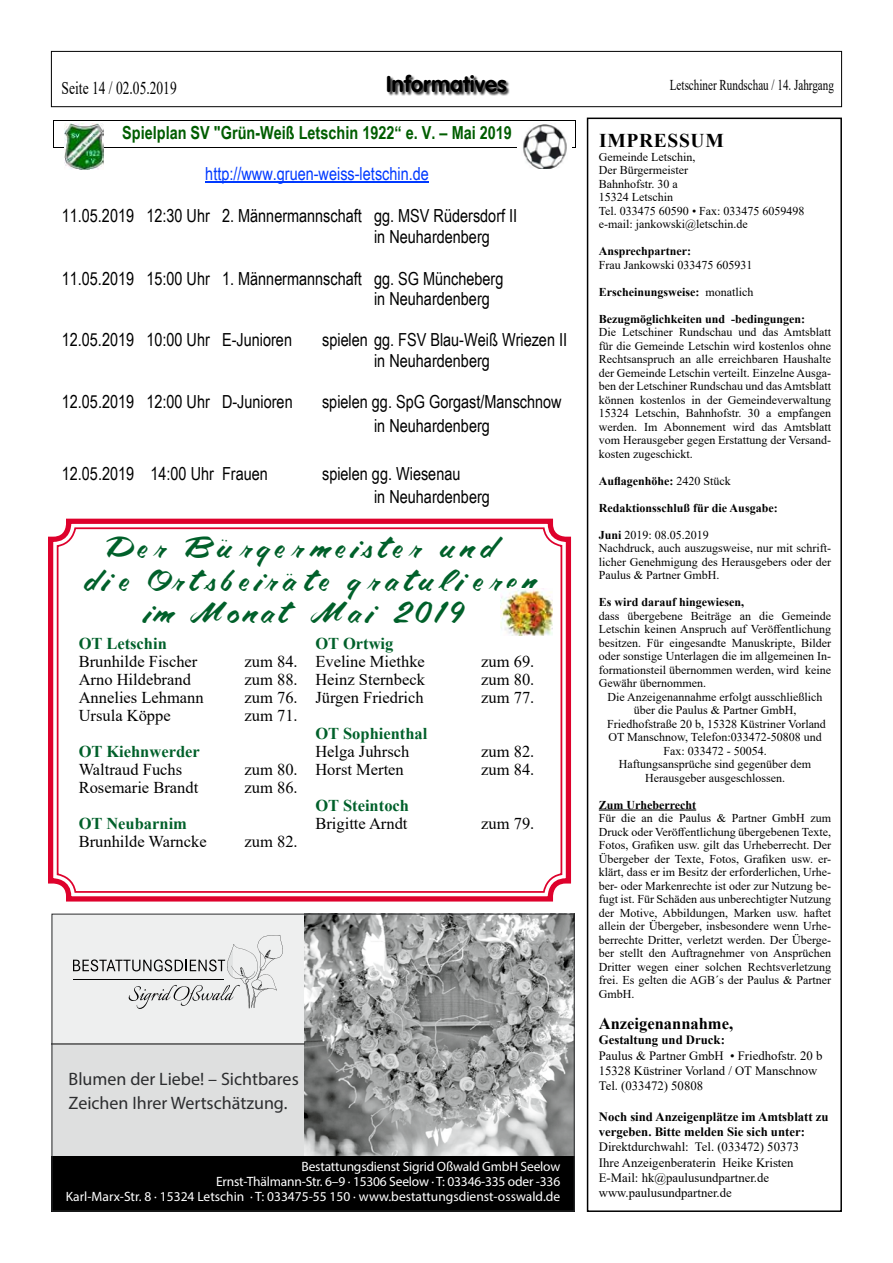
<style>
.page{position:relative;width:893px;height:1263px;background:#fff}
.page>*{position:absolute;margin:0;border:0;box-sizing:border-box;transform-origin:0 0}
.t1{font:27px/32.4px "Amalie Script SSK";letter-spacing:.16em;color:#00602a;text-align:center}
.t2{font:700 22.5px "VAG Rounded Std";color:#000}
.t3{font:700 19.5px "Times New Roman";letter-spacing:.035em;color:#000}
.t4{font:18px/20.5px "Arial Narrow";color:#000}
.t5{font:18px/24px "Myriad Pro";color:#2c2d2f}
.t6{font:700 18px "Arial Narrow";color:#005d00}
.t7{font:18px "Arial Narrow";color:#0039ff}
.t8{font:18px "Times New Roman";color:#000;scale:.75 1}
.t9{font:16.5px "Times New Roman";color:#000}
.t10{font:700 16.5px "Times New Roman";color:#00602a}
.t11{font:700 16.5px "Times New Roman";color:#000}
.t12{font:15px "Times New Roman";color:#000;scale:.74 1}
.t13{font:13.5px/15px "Myriad Pro";letter-spacing:-.015em;color:#fff;text-align:right}
.t14{font:12.75px/15.3px "Times New Roman";color:#000}
.t15{font:700 12.75px/15.3px "Times New Roman";color:#000}
.t16{font:12px/13.5px "Times New Roman";color:#000;text-align:justify}
.t17{font:700 12px "Times New Roman";color:#000}
.s1{font-weight:400}
.s2{font-weight:700}
</style>
<div class="page">
<div style="left:587px;top:118px;width:255px;height:1094px;border:2px solid #000"></div>
<hr style="left:599px;top:809px;width:97px;height:1px;background:#000">
<div style="left:51px;top:51px;width:791px;height:56px;border:1px solid #000"></div>
<div style="left:388px;top:76px;width:122px;height:20px;background:#000;opacity:.75"></div>
<svg style="left:48px;top:518px;width:524px;height:384px"></svg>
<div style="left:57px;top:527px;width:505px;height:366px;border:2px solid #de012c;border-radius:18px"></div>
<img style="left:501px;top:588px;width:51px;height:48px">
<div style="left:52px;top:967px;width:295px;height:197px;background:#dedfdf"></div>
<div style="left:52px;top:914px;width:289px;height:129px;background:#eeefef"></div>
<img style="left:305px;top:916px;width:268px;height:240px">
<hr style="left:52px;top:1043px;width:253px;height:1px;background:#000">
<div style="left:52px;top:1156px;width:523px;height:55px;background:#000"></div>
<svg style="left:73px;top:935px;width:210px;height:74px"></svg>
<hr style="left:73px;top:979px;width:150px;height:1px;background:#000">
<div style="left:52px;top:914px;width:523px;height:297px;border:1px solid #2c2d2f"></div>
<hr style="left:53px;top:120px;width:522px;height:1px;background:#000">
<hr style="left:53px;top:147px;width:522px;height:1px;background:#000">
<svg style="left:53px;top:121px;width:1px;height:26px"></svg>
<svg style="left:575px;top:120px;width:1px;height:28px"></svg>
<hr style="left:205px;top:182px;width:224px;height:1px;background:#0039ff">
<img style="left:517px;top:124px;width:55px;height:45px">
<img style="left:65px;top:124px;width:38px;height:45px">
<h3 class="t8" style="left:62px;top:75px;width:155px">Seite 14 / 02.05.2019</h3>
<h2 class="t2" style="left:386px;top:71px;width:122px">Informatives</h2>
<p class="t12" style="left:670px;top:74px;width:223px">Letschiner Rundschau / 14. Jahrgang</p>
<h3 class="t6" style="left:122px;top:119px;width:391px">Spielplan SV "Grün-Weiß Letschin 1922“ e. V. – Mai 2019</h3>
<h3 class="t7" style="left:205px;top:160px;width:225px">http://www.gruen-weiss-letschin.de</h3>
<h3 class="t4" style="left:374px;top:205px;width:145px;text-indent:-312px">11.05.2019 12:30 Uhr 2. Männermannschaft gg. MSV Rüdersdorf II in Neuhardenberg</h3>
<h3 class="t4" style="left:374px;top:267px;width:131px;text-indent:-312px">11.05.2019 15:00 Uhr 1. Männermannschaft gg. SG Müncheberg in Neuhardenberg</h3>
<h3 class="t4" style="left:62px;top:329px;width:232px">12.05.2019 10:00 Uhr E-Junioren</h3>
<h3 class="t4" style="left:374px;top:329px;width:195px;text-indent:-52px">spielen gg. FSV Blau-Weiß Wriezen II in Neuhardenberg</h3>
<h3 class="t4" style="left:62px;top:391px;width:232px">12.05.2019 12:00 Uhr D-Junioren</h3>
<h3 class="t4" style="left:374px;top:389px;width:189px;line-height:23.7px;text-indent:-52px">spielen gg. SpG Gorgast/Manschnow in Neuhardenberg</h3>
<h3 class="t4" style="left:62px;top:462px;width:208px">12.05.2019 14:00 Uhr Frauen</h3>
<h3 class="t4" style="left:374px;top:461px;width:117px;line-height:23.7px;text-indent:-52px">spielen gg. Wiesenau<br>in Neuhardenberg</h3>
<h1 class="t1" style="left:83px;top:532px;width:455px">Der Bürgermeister und<br>die Ortsbeiräte gratulieren im Monat Mai 2019</h1>
<h3 class="t10" style="left:79px;top:632px;width:90px">OT Letschin</h3>
<h3 class="t9" style="left:79px;top:650px;width:120px">Brunhilde Fischer</h3>
<h3 class="t9" style="left:245px;top:650px;width:55px">zum 84.</h3>
<h3 class="t9" style="left:79px;top:668px;width:114px">Arno Hildebrand</h3>
<h3 class="t9" style="left:245px;top:668px;width:55px">zum 88.</h3>
<h3 class="t9" style="left:79px;top:686px;width:127px">Annelies Lehmann</h3>
<h3 class="t9" style="left:245px;top:686px;width:55px">zum 76.</h3>
<h3 class="t9" style="left:79px;top:704px;width:94px">Ursula Köppe</h3>
<h3 class="t9" style="left:245px;top:704px;width:55px">zum 71.</h3>
<h3 class="t10" style="left:79px;top:740px;width:123px">OT Kiehnwerder</h3>
<h3 class="t9" style="left:79px;top:758px;width:105px">Waltraud Fuchs</h3>
<h3 class="t9" style="left:245px;top:758px;width:55px">zum 80.</h3>
<h3 class="t9" style="left:79px;top:776px;width:121px">Rosemarie Brandt</h3>
<h3 class="t9" style="left:245px;top:776px;width:55px">zum 86.</h3>
<h3 class="t10" style="left:79px;top:812px;width:110px">OT Neubarnim</h3>
<h3 class="t9" style="left:79px;top:830px;width:130px">Brunhilde Warncke</h3>
<h3 class="t9" style="left:245px;top:830px;width:55px">zum 82.</h3>
<h3 class="t10" style="left:315px;top:632px;width:80px">OT Ortwig</h3>
<h3 class="t9" style="left:315px;top:650px;width:111px">Eveline Miethke</h3>
<h3 class="t9" style="left:481px;top:650px;width:55px">zum 69.</h3>
<h3 class="t9" style="left:315px;top:668px;width:111px">Heinz Sternbeck</h3>
<h3 class="t9" style="left:481px;top:668px;width:55px">zum 80.</h3>
<h3 class="t9" style="left:315px;top:686px;width:110px">Jürgen Friedrich</h3>
<h3 class="t9" style="left:481px;top:686px;width:55px">zum 77.</h3>
<h3 class="t10" style="left:315px;top:722px;width:114px">OT Sophienthal</h3>
<h3 class="t9" style="left:315px;top:740px;width:95px">Helga Juhrsch</h3>
<h3 class="t9" style="left:481px;top:740px;width:55px">zum 82.</h3>
<h3 class="t9" style="left:315px;top:758px;width:90px">Horst Merten</h3>
<h3 class="t9" style="left:481px;top:758px;width:55px">zum 84.</h3>
<h3 class="t10" style="left:315px;top:794px;width:95px">OT Steintoch</h3>
<h3 class="t9" style="left:315px;top:812px;width:94px">Brigitte Arndt</h3>
<h3 class="t9" style="left:481px;top:812px;width:55px">zum 79.</h3>
<h3 class="t5" style="left:69px;top:1066px;width:232px">Blumen der Liebe! – Sichtbares<br>Zeichen Ihrer Wertschätzung.</h3>
<p class="t13" style="left:66px;top:1159px;width:496px">Bestattungsdienst Sigrid Oßwald GmbH Seelow<br>Ernst-Thälmann-Str. 6–9 · 15306 Seelow · T: 03346-335 oder -336<br>Karl-Marx-Str. 8 · 15324 Letschin · T: 033475-55 150 · www.bestattungsdienst-osswald.de</p>
<h3 class="t3" style="left:599px;top:127px;width:126px">IMPRESSUM</h3>
<p class="t16" style="left:599px;top:149px;width:207px;text-align:left">Gemeinde Letschin,<br>Der Bürgermeister<br>Bahnhofstr. 30 a<br>15324 Letschin<br>Tel. 033475 60590 • Fax: 033475 6059498 e-mail: jankowski@letschin.de</p>
<p class="t17" style="left:599px;top:242px;width:94px">Ansprechpartner:</p>
<p class="t16" style="left:599px;top:257px;width:155px">Frau Jankowski 033475 605931</p>
<p class="t17" style="left:599px;top:283px;width:156px">Erscheinungsweise: <span class="s1">monatlich</span></p>
<p class="t17" style="left:599px;top:310px;width:208px">Bezugmöglichkeiten und -bedingungen:</p>
<p class="t16" style="left:599px;top:325px;width:234px">Die Letschiner Rundschau und das Amtsblatt für die Gemeinde Letschin wird kostenlos ohne Rechtsanspruch an alle erreichbaren Haushalte der Gemeinde Letschin verteilt. Einzelne Ausga&shy;ben der Letschiner Rundschau und das Amtsblatt können kostenlos in der Gemeindeverwaltung 15324 Letschin, Bahnhofstr. 30 a empfangen werden. Im Abonnement wird das Amtsblatt vom Herausgeber gegen Erstattung der Versand&shy;kosten zugeschickt.</p>
<p class="t17" style="left:599px;top:472px;width:134px">Auflagenhöhe: <span class="s1">2420 Stück</span></p>
<p class="t17" style="left:599px;top:499px;width:180px">Redaktionsschluß für die Ausgabe:</p>
<p class="t16" style="left:599px;top:527px;width:234px;text-align:left"><span class="s2">Juni</span> 2019: 08.05.2019<br>Nachdruck, auch auszugsweise, nur mit schrift&shy;licher Genehmigung des Herausgebers oder der Paulus &amp; Partner GmbH.</p>
<p class="t17" style="left:599px;top:593px;width:147px">Es wird darauf hingewiesen,</p>
<p class="t16" style="left:599px;top:608px;width:234px">dass übergebene Beiträge an die Gemeinde Letschin keinen Anspruch auf Veröffentlichung besitzen. Für eingesandte Manuskripte, Bilder oder sonstige Unterlagen die im allgemeinen In&shy;formationsteil übernommen werden, wird keine Gewähr übernommen.</p>
<p class="t16" style="left:607px;top:689px;width:220px;text-align:center">Die Anzeigenannahme erfolgt ausschließlich über die Paulus &amp; Partner GmbH, Friedhofstraße 20 b, 15328 Küstriner Vorland OT Manschnow, Telefon:033472-50808 und Fax: 033472 - 50054.<br>Haftungsansprüche sind gegenüber dem Herausgeber ausgeschlossen.</p>
<p class="t17" style="left:599px;top:796px;width:99px">Zum Urheberrecht</p>
<p class="t16" style="left:599px;top:811px;width:234px">Für die an die Paulus &amp; Partner GmbH zum Druck oder Veröffentlichung übergebenen Texte, Fotos, Grafiken usw. gilt das Urheberrecht. Der Übergeber der Texte, Fotos, Grafiken usw. er&shy;klärt, dass er im Besitz der erforderlichen, Urhe&shy;ber- oder Markenrechte ist oder zur Nutzung be&shy;fugt ist. Für Schäden aus unberechtigter Nutzung der Motive, Abbildungen, Marken usw. haftet allein der Übergeber, insbesondere wenn Urhe&shy;berrechte Dritter, verletzt werden. Der Überge&shy;ber stellt den Auftragnehmer von Ansprüchen Dritter wegen einer solchen Rechtsverletzung frei. Es gelten die AGB´s der Paulus &amp; Partner GmbH.</p>
<h3 class="t11" style="left:599px;top:1011px;width:136px">Anzeigenannahme,</h3>
<p class="t15" style="left:599px;top:1032px;width:128px">Gestaltung und Druck:</p>
<p class="t14" style="left:599px;top:1047px;width:225px">Paulus &amp; Partner GmbH • Friedhofstr. 20 b<br>15328 Küstriner Vorland / OT Manschnow<br>Tel. (033472) 50808</p>
<p class="t15" style="left:599px;top:1108px;width:231px">Noch sind Anzeigenplätze im Amtsblatt zu vergeben. Bitte melden Sie sich unter:</p>
<p class="t14" style="left:599px;top:1139px;width:202px">Direktdurchwahl: Tel. (033472) 50373<br>Ihre Anzeigenberaterin Heike Kristen E-Mail: hk@paulusundpartner.de www.paulusundpartner.de</p>
</div>
